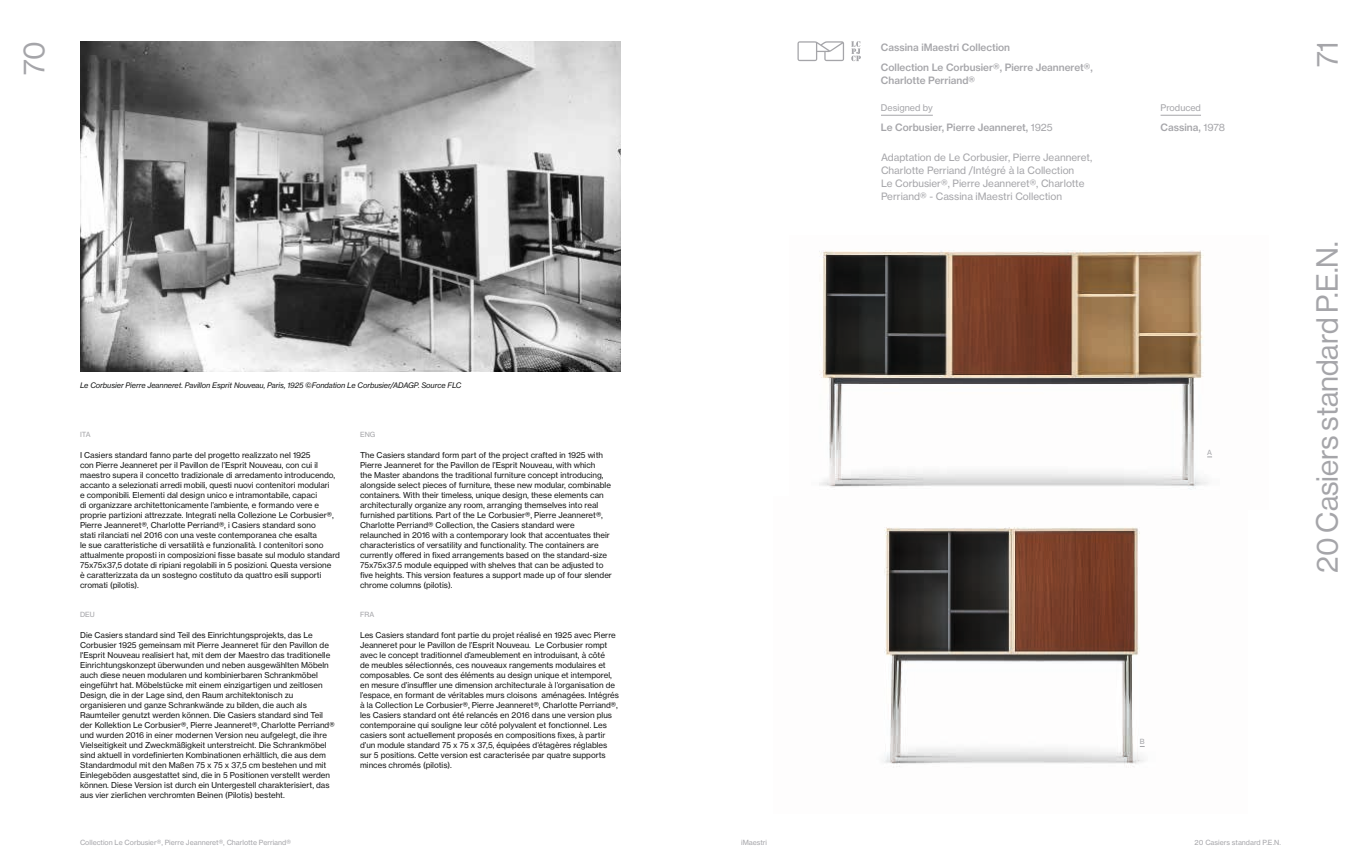
<style>
.page{position:relative;width:1361px;height:865px;background:#fff}
.page>*{position:absolute;margin:0;border:0;box-sizing:border-box;transform-origin:0 0}
.t1{font:30px "Haas Grot Disp 55 Roman";color:#a5a5a9}
.t2{font:10px/13px "Haas Grot Text 55 Roman";color:#a5a5a9}
.t3{font:500 10px/20px "Haas Grot Text 65";color:#a5a5a9}
.t4{font:9px "Haas Grot Text 55 Roman";color:#a5a5a9}
.t5{font:8px/10px "Haas Grot Text 55 Roman";color:#151616}
.t6{font:italic 7.5px "Haas Grot Text 56";letter-spacing:-.01em;color:#151616}
.t7{font:7px "Haas Grot Text 55 Roman";color:#a5a5a9}
.s1{font-family:"Haas Grot Text 55 Roman";font-weight:400}
</style>
<div class="page">
<img style="left:80px;top:41px;width:540px;height:330px">
<hr style="left:881px;top:115px;width:52px;height:1px;background:#a5a5a9">
<hr style="left:1160px;top:115px;width:41px;height:1px;background:#a5a5a9">
<img style="left:883px;top:527px;width:262px;height:240px">
<img style="left:819px;top:250px;width:393px;height:240px">
<svg style="left:797px;top:41px;width:47px;height:20px"></svg>
<svg style="left:851px;top:41px;width:10px;height:20px"></svg>
<h1 class="t1" style="left:17px;top:75px;width:35px;rotate:-90deg">70</h1>
<p class="t6" style="left:80px;top:380px;width:383px">Le Corbusier Pierre Jeanneret. Pavillon Esprit Nouveau, Paris, 1925 ©Fondation Le Corbusier/ADAGP. Source FLC</p>
<p class="t7" style="left:80px;top:430px;width:12px">ITA</p>
<p class="t7" style="left:360px;top:430px;width:17px">ENG</p>
<p class="t5" style="left:80px;top:450px;width:261px">I Casiers standard fanno parte del progetto realizzato nel 1925<br>con Pierre Jeanneret per il Pavillon de l’Esprit Nouveau, con cui il maestro supera il concetto tradizionale di arredamento introducendo, accanto a selezionati arredi mobili, questi nuovi contenitori modulari<br>e componibili. Elementi dal design unico e intramontabile, capaci<br>di organizzare architettonicamente l’ambiente, e formando vere e proprie partizioni attrezzate. Integrati nella Collezione Le Corbusier®, Pierre Jeanneret®, Charlotte Perriand®, i Casiers standard sono<br>stati rilanciati nel 2016 con una veste contemporanea che esalta<br>le sue caratteristiche di versatilità e funzionalità. I contenitori sono attualmente proposti in composizioni fisse basate sul modulo standard 75x75x37,5 dotate di ripiani regolabili in 5 posizioni. Questa versione<br>è caratterizzata da un sostegno costituto da quattro esili supporti cromati (pilotis).</p>
<p class="t5" style="left:360px;top:450px;width:253px">The Casiers standard form part of the project crafted in 1925 with Pierre Jeanneret for the Pavillon de l’Esprit Nouveau, with which<br>the Master abandons the traditional furniture concept introducing, alongside select pieces of furniture, these new modular, combinable containers. With their timeless, unique design, these elements can architecturally organize any room, arranging themselves into real furnished partitions. Part of the Le Corbusier®, Pierre Jeanneret®, Charlotte Perriand® Collection, the Casiers standard were relaunched in 2016 with a contemporary look that accentuates their characteristics of versatility and functionality. The containers are currently offered in fixed arrangements based on the standard-size 75x75x37.5 module equipped with shelves that can be adjusted to five heights. This version features a support made up of four slender chrome columns (pilotis).</p>
<p class="t7" style="left:80px;top:610px;width:16px">DEU</p>
<p class="t7" style="left:360px;top:610px;width:16px">FRA</p>
<p class="t5" style="left:80px;top:630px;width:256px">Die Casiers standard sind Teil des Einrichtungsprojekts, das Le Corbusier 1925 gemeinsam mit Pierre Jeanneret für den Pavillon de l'Esprit Nouveau realisiert hat, mit dem der Maestro das traditionelle Einrichtungskonzept überwunden und neben ausgewählten Möbeln auch diese neuen modularen und kombinierbaren Schrankmöbel eingeführt hat. Möbelstücke mit einem einzigartigen und zeitlosen Design, die in der Lage sind, den Raum architektonisch zu organisieren und ganze Schrankwände zu bilden, die auch als Raumteiler genutzt werden können. Die Casiers standard sind Teil der Kollektion Le Corbusier®, Pierre Jeanneret®, Charlotte Perriand® und wurden 2016 in einer modernen Version neu aufgelegt, die ihre Vielseitigkeit und Zweckmäßigkeit unterstreicht. Die Schrankmöbel sind aktuell in vordefinierten Kombinationen erhältlich, die aus dem Standardmodul mit den Maßen 75 x 75 x 37,5 cm bestehen und mit Einlegeböden ausgestattet sind, die in 5 Positionen verstellt werden können. Diese Version ist durch ein Untergestell charakterisiert, das aus vier zierlichen verchromten Beinen (Pilotis) besteht.</p>
<p class="t5" style="left:360px;top:630px;width:260px">Les Casiers standard font partie du projet réalisé en 1925 avec Pierre Jeanneret pour le Pavillon de l’Esprit Nouveau. Le Corbusier rompt avec le concept traditionnel d’ameublement en introduisant, à côté<br>de meubles sélectionnés, ces nouveaux rangements modulaires et composables. Ce sont des éléments au design unique et intemporel, en mesure d’insuffler une dimension architecturale à l’organisation de l’espace, en formant de véritables murs cloisons aménagées. Intégrés à la Collection Le Corbusier®, Pierre Jeanneret®, Charlotte Perriand®, les Casiers standard ont été relancés en 2016 dans une version plus contemporaine qui souligne leur côté polyvalent et fonctionnel. Les casiers sont actuellement proposés en compositions fixes, à partir d’un module standard 75 x 75 x 37,5, équipées d’étagères réglables sur 5 positions. Cette version est caracterisée par quatre supports minces chromés (pilotis).</p>
<p class="t7" style="left:80px;top:838px;width:212px">Collection Le Corbusier®, Pierre Jeanneret®, Charlotte Perriand®</p>
<p class="t3" style="left:881px;top:38px;width:213px">Cassina iMaestri Collection<br>Collection Le Corbusier®, Pierre Jeanneret®,</p>
<p class="t3" style="left:881px;top:71px;width:96px">Charlotte Perriand®</p>
<p class="t4" style="left:881px;top:102px;width:53px">Designed by</p>
<p class="t3" style="left:881px;top:118px;width:173px">Le Corbusier, Pierre Jeanneret, <span class="s1">1925</span></p>
<p class="t2" style="left:881px;top:151px;width:213px">Adaptation de Le Corbusier, Pierre Jeanneret, Charlotte Perriand /Intégré à la Collection<br>Le Corbusier®, Pierre Jeanneret®, Charlotte Perriand® - Cassina iMaestri Collection</p>
<p class="t4" style="left:1160px;top:102px;width:42px">Produced</p>
<p class="t3" style="left:1160px;top:118px;width:66px">Cassina, <span class="s1">1978</span></p>
<p class="t7" style="left:1207px;top:448px;width:6px">A</p>
<h1 class="t1" style="left:1310px;top:67px;width:27px;rotate:-90deg">71</h1>
<h1 class="t1" style="left:1310px;top:572px;width:333px;rotate:-90deg">20 Casiers standard P.E.N.</h1>
<p class="t7" style="left:1140px;top:737px;width:6px">B</p>
<p class="t7" style="left:741px;top:838px;width:27px">iMaestri</p>
<p class="t7" style="left:1194px;top:838px;width:88px">20 Casiers standard P.E.N.</p>
</div>
